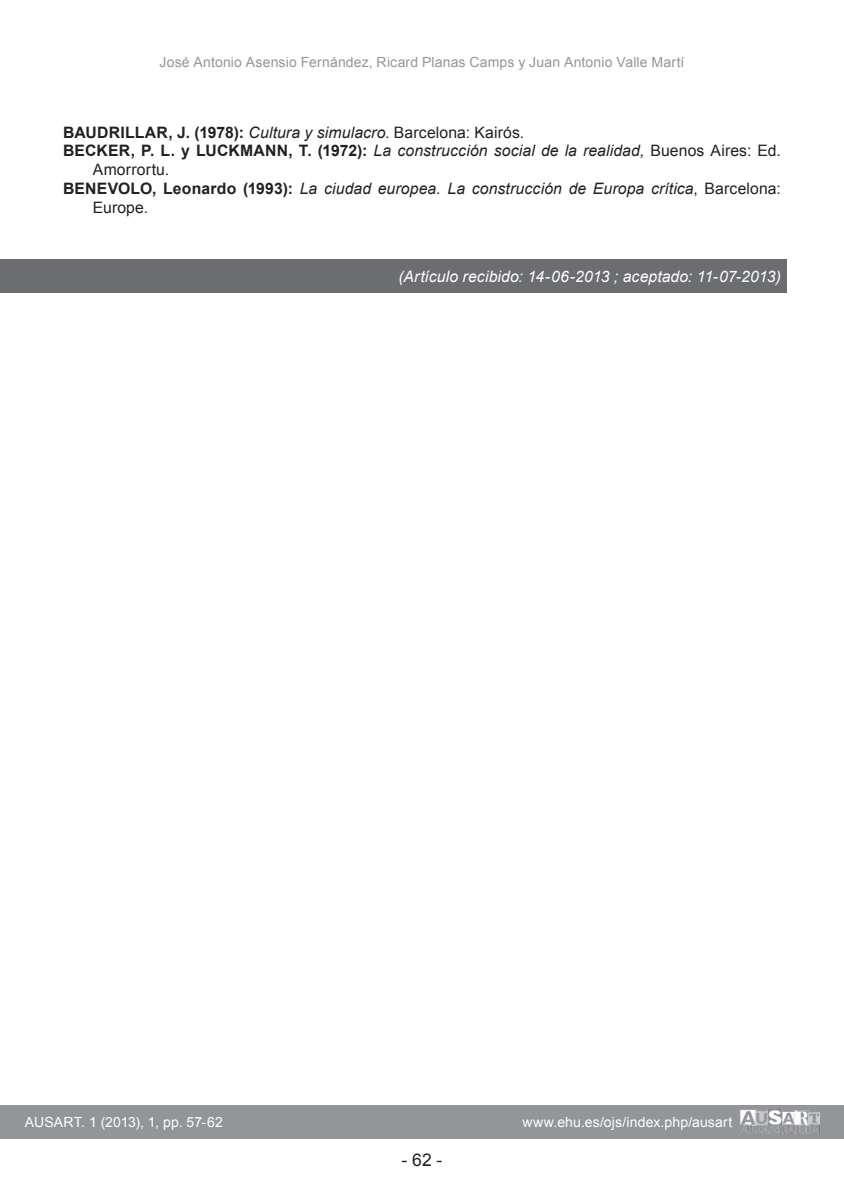
<style>
.page{position:relative;width:844px;height:1191px;background:#fff}
.page>*{position:absolute;margin:0;border:0;box-sizing:border-box;transform-origin:0 0}
.t1{font:17.5px "Arial";color:#231f20}
.Biblio{font:italic 15.75px/18.9px "Arial";letter-spacing:.01em;color:#231f20}
.Biblio-2{font:700 15.75px "Arial";letter-spacing:.005em;color:#231f20}
.Artivulo_aceptado{font:italic 15.75px "Arial";letter-spacing:.005em;color:#fff}
.t2{font:14px "Arial";letter-spacing:.01em;color:#939598}
.t3{font:14px "Arial";letter-spacing:.01em;color:#fff}
.s1{font-weight:400;font-style:italic}
.s2{font-weight:400}
.s3{font-weight:700;font-style:normal}
.s4{font-style:normal}
</style>
<div class="page">
<div style="left:0;top:1105px;width:843px;height:33px;background:#939598"></div>
<img style="left:740px;top:1109px;width:79px;height:25px">
<div style="left:0;top:260px;width:786px;height:33px;background:#6c6d70"></div>
<p class="t2" style="left:159px;top:53px;width:526px">José Antonio Asensio Fernández, Ricard Planas Camps y Juan Antonio Valle Martí</p>
<p class="Biblio-2" style="left:63px;top:121px;width:462px">BAUDRILLAR, J. (1978): <span class="s1">Cultura y simulacro</span><span class="s2">. Barcelona: Kairós.</span></p>
<p class="Biblio" style="left:93px;top:142px;width:689px;text-indent:-30px"><span class="s3">BECKER, P. L. y LUCKMANN, T. (1972):</span> La construcción social de la realidad, <span class="s4">Buenos Aires: Ed.<br>Amorrortu.</span></p>
<p class="Biblio" style="left:93px;top:179px;width:689px;text-indent:-30px"><span class="s3">BENEVOLO, Leonardo (1993):</span> La ciudad europea. La construcción de Europa crítica<span class="s4">, Barcelona:<br>Europe.</span></p>
<p class="Artivulo_aceptado" style="left:398px;top:266px;width:384px">(Artículo recibido: 14-06-2013 ; aceptado: 11-07-2013)</p>
<p class="t3" style="left:25px;top:1112px;width:199px">AUSART. 1 (2013), 1, pp. 57-62</p>
<p class="t3" style="left:522px;top:1113px;width:211px">www.ehu.es/ojs/index.php/ausart</p>
<p class="t1" style="left:401px;top:1148px;width:42px">- 62 -</p>
</div>
